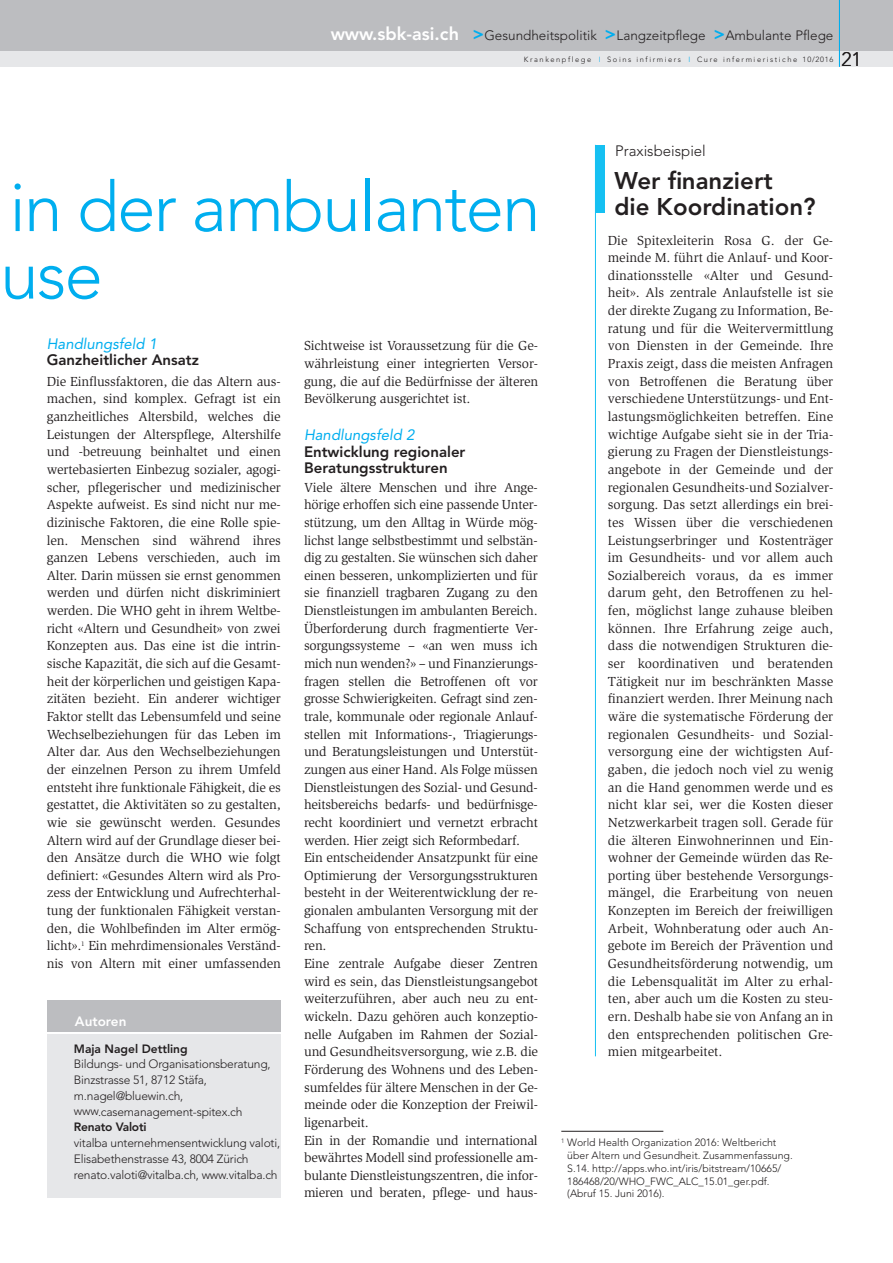
<style>
.page{position:relative;width:893px;height:1263px;background:#fff}
.page>*{position:absolute;margin:0;border:0;box-sizing:border-box;transform-origin:0 0}
.t1{font:300 69px/67.5px "Avenir";letter-spacing:-.025em;color:#00aeef}
.t2{font:800 24px/25.5px "Avenir";color:#231f20}
.t3{font:300 19.5px "Avenir";color:#231f20}
.t4{font:800 15px/16.5px "Avenir";color:#231f20}
.t5{font:italic 15px "Avenir";color:#00aeef}
.t6{font:300 15px "Avenir";color:#231f20}
.t7{font:13.5px/17.7px "Slimbach";letter-spacing:-.015em;color:#231f20;text-align:justify}
.t8{font:300 13.5px "Avenir";color:#231f20}
.t9{font:800 13.5px "Avenir";color:#fff}
.t10{font:300 12px/15.8px "Avenir";letter-spacing:-.015em;color:#231f20}
.t11{font:800 12px "Avenir";color:#231f20}
.t12{font:800 12px "Avenir";letter-spacing:-.02em;color:#231f20}
.t13{font:300 10.5px/12.8px "Avenir";color:#231f20}
.t14{font:300 7.5px "Avenir";letter-spacing:.21em;color:#231f20}
.s1{font-weight:800;font-size:18px;color:#fff}
.s2{font-weight:800;font-size:18px;color:#00aeef}
.s3{color:#00aeef}
</style>
<div class="page">
<div style="left:0;top:51px;width:893px;height:16px;background:#e6e7e9"></div>
<div style="left:0;top:0;width:893px;height:51px;background:#bcbdc0"></div>
<hr style="left:839px;top:0;width:1px;height:67px;background:#00aeef">
<div style="left:47px;top:1034px;width:234px;height:163px;background:#e6e7e9"></div>
<div style="left:47px;top:1000px;width:234px;height:32px;background:#bcbdc0"></div>
<div style="left:595px;top:145px;width:10px;height:68px;background:#15c0f2"></div>
<hr style="left:595px;top:145px;width:1px;height:911px;background:#15c0f2">
<hr style="left:561px;top:1131px;width:102px;height:1px;background:#231f20">
<p class="t8" style="left:331px;top:30px;width:504px"><span class="s1">www.sbk-asi.ch</span> <span class="s2">&gt;</span>Gesundheitspolitik <span class="s2">&gt;</span>Langzeitpflege <span class="s2">&gt;</span>Ambulante Pflege</p>
<p class="t14" style="left:524px;top:56px;width:311px">Krankenpflege <span class="s3">I</span> Soins infirmiers <span class="s3">I</span> Cure infermieristiche 10/2016</p>
<h3 class="t3" style="left:841px;top:51px;width:22px">21</h3>
<h1 class="t1" style="left:0;top:179px;width:542px">in der ambulanten use</h1>
<p class="t5" style="left:47px;top:337px;width:112px">Handlungsfeld 1</p>
<p class="t4" style="left:47px;top:353px;width:154px">Ganzheitlicher Ansatz</p>
<p class="t7" style="left:47px;top:373px;width:236px">Die Einflussfaktoren, die das Altern aus&shy;machen, sind komplex. Gefragt ist ein ganzheitliches Altersbild, welches die Leistungen der Alterspflege, Altershilfe und -betreuung beinhaltet und einen wertebasierten Einbezug sozialer, agogi&shy;scher, pflegerischer und medizinischer Aspekte aufweist. Es sind nicht nur me&shy;dizinische Faktoren, die eine Rolle spie&shy;len. Menschen sind während ihres ganzen Lebens verschieden, auch im Alter. Darin müssen sie ernst genommen werden und dürfen nicht diskriminiert werden. Die WHO geht in ihrem Weltbe&shy;richt «Altern und Gesundheit» von zwei Konzepten aus. Das eine ist die intrin&shy;sische Kapazität, die sich auf die Gesamt&shy;heit der körperlichen und geistigen Kapa&shy;zitäten bezieht. Ein anderer wichtiger Faktor stellt das Lebensumfeld und seine Wechselbeziehungen für das Leben im Alter dar. Aus den Wechselbeziehungen der einzelnen Person zu ihrem Umfeld entsteht ihre funktionale Fähigkeit, die es gestattet, die Aktivitäten so zu gestalten, wie sie gewünscht werden. Gesundes Altern wird auf der Grundlage dieser bei&shy;den Ansätze durch die WHO wie folgt definiert: «Gesundes Altern wird als Pro&shy;zess der Entwicklung und Aufrechterhal&shy;tung der funktionalen Fähigkeit verstan&shy;den, die Wohlbefinden im Alter ermög&shy;licht».<sup>1</sup> Ein mehrdimensionales Verständ&shy;nis von Altern mit einer umfassenden</p>
<p class="t9" style="left:75px;top:1016px;width:53px">Autoren</p>
<p class="t11" style="left:74px;top:1043px;width:115px">Maja Nagel Dettling</p>
<p class="t10" style="left:74px;top:1057px;width:198px">Bildungs- und Organisationsberatung,<br>Binzstrasse 51, 8712 Stäfa, m.nagel@bluewin.ch, www.casemanagement-spitex.ch</p>
<p class="t12" style="left:74px;top:1122px;width:74px">Renato Valoti</p>
<p class="t10" style="left:74px;top:1136px;width:208px">vitalba unternehmensentwicklung valoti,<br>Elisabethenstrasse 43, 8004 Zürich renato.valoti@vitalba.ch, www.vitalba.ch</p>
<p class="t7" style="left:304px;top:338px;width:236px">Sichtweise ist Voraussetzung für die Ge&shy;währleistung einer integrierten Versor&shy;gung, die auf die Bedürfnisse der älteren Bevölkerung ausgerichtet ist.</p>
<p class="t5" style="left:304px;top:429px;width:112px">Handlungsfeld 2</p>
<p class="t4" style="left:304px;top:444px;width:163px">Entwicklung regionaler<br>Beratungsstrukturen</p>
<p class="t7" style="left:304px;top:479px;width:236px;text-align:left">Viele ältere Menschen und ihre Ange&shy;hörige erhoffen sich eine passende Unter&shy;stützung, um den Alltag in Würde mög&shy;lichst lange selbstbestimmt und selbstän&shy;dig zu gestalten. Sie wünschen sich daher einen besseren, unkomplizierten und für sie finanziell tragbaren Zugang zu den Dienstleistungen im ambulanten Bereich.<br>Überforderung durch fragmentierte Ver&shy;sorgungssysteme – «an wen muss ich mich nun wenden?» – und Finanzierungs&shy;fragen stellen die Betroffenen oft vor grosse Schwierigkeiten. Gefragt sind zen&shy;trale, kommunale oder regionale Anlauf&shy;stellen mit Informations-, Triagierungs&shy;und Beratungsleistungen und Unterstüt&shy;zungen aus einer Hand. Als Folge müssen Dienstleistungen des Sozial- und Gesund&shy;heitsbereichs bedarfs- und bedürfnisge&shy;recht koordiniert und vernetzt erbracht werden. Hier zeigt sich Reformbedarf.<br>Ein entscheidender Ansatzpunkt für eine Optimierung der Versorgungsstrukturen besteht in der Weiterentwicklung der re&shy;gionalen ambulanten Versorgung mit der Schaffung von entsprechenden Struktu&shy;ren.<br>Eine zentrale Aufgabe dieser Zentren wird es sein, das Dienstleistungsangebot weiterzuführen, aber auch neu zu ent&shy;wickeln. Dazu gehören auch konzeptio&shy;nelle Aufgaben im Rahmen der Sozial&shy;und Gesundheitsversorgung, wie z.B. die Förderung des Wohnens und des Leben&shy;sumfeldes für ältere Menschen in der Ge&shy;meinde oder die Konzeption der Freiwil&shy;ligenarbeit.<br>Ein in der Romandie und international bewährtes Modell sind professionelle am&shy;bulante Dienstleistungszentren, die infor&shy;mieren und beraten, pflege- und haus-</p>
<p class="t6" style="left:615px;top:145px;width:92px">Praxisbeispiel</p>
<h2 class="t2" style="left:614px;top:170px;width:203px">Wer finanziert<br>die Koordination?</h2>
<p class="t7" style="left:608px;top:232px;width:227px">Die Spitexleiterin Rosa G. der Ge&shy;meinde M. führt die Anlauf- und Koor&shy;dinationsstelle «Alter und Gesund&shy;heit». Als zentrale Anlaufstelle ist sie der direkte Zugang zu Information, Be&shy;ratung und für die Weitervermittlung von Diensten in der Gemeinde. Ihre Praxis zeigt, dass die meisten Anfragen von Betroffenen die Beratung über verschiedene Unterstützungs- und Ent&shy;lastungsmöglichkeiten betreffen. Eine wichtige Aufgabe sieht sie in der Tria&shy;gierung zu Fragen der Dienstleistungs&shy;angebote in der Gemeinde und der regionalen Gesundheits-und Sozialver&shy;sorgung. Das setzt allerdings ein brei&shy;tes Wissen über die verschiedenen Leistungserbringer und Kostenträger im Gesundheits- und vor allem auch Sozialbereich voraus, da es immer darum geht, den Betroffenen zu hel&shy;fen, möglichst lange zuhause bleiben können. Ihre Erfahrung zeige auch, dass die notwendigen Strukturen die&shy;ser koordinativen und beratenden Tätigkeit nur im beschränkten Masse finanziert werden. Ihrer Meinung nach wäre die systematische Förderung der regionalen Gesundheits- und Sozial&shy;versorgung eine der wichtigsten Auf&shy;gaben, die jedoch noch viel zu wenig an die Hand genommen werde und es nicht klar sei, wer die Kosten dieser Netzwerkarbeit tragen soll. Gerade für die älteren Einwohnerinnen und Ein&shy;wohner der Gemeinde würden das Re&shy;porting über bestehende Versorgungs&shy;mängel, die Erarbeitung von neuen Konzepten im Bereich der freiwilligen Arbeit, Wohnberatung oder auch An&shy;gebote im Bereich der Prävention und Gesundheitsförderung notwendig, um die Lebensqualität im Alter zu erhal&shy;ten, aber auch um die Kosten zu steu&shy;ern. Deshalb habe sie von Anfang an in den entsprechenden politischen Gre&shy;mien mitgearbeitet.</p>
<p class="t13" style="left:567px;top:1137px;width:227px;text-indent:-6px"><sup>1</sup> World Health Organization 2016: Weltbericht über Altern und Gesundheit. Zusammenfassung.<br>S.14. http://apps.who.int/iris/bitstream/10665/ 186468/20/WHO_FWC_ALC_15.01_ger.pdf. (Abruf 15. Juni 2016).</p>
</div>
